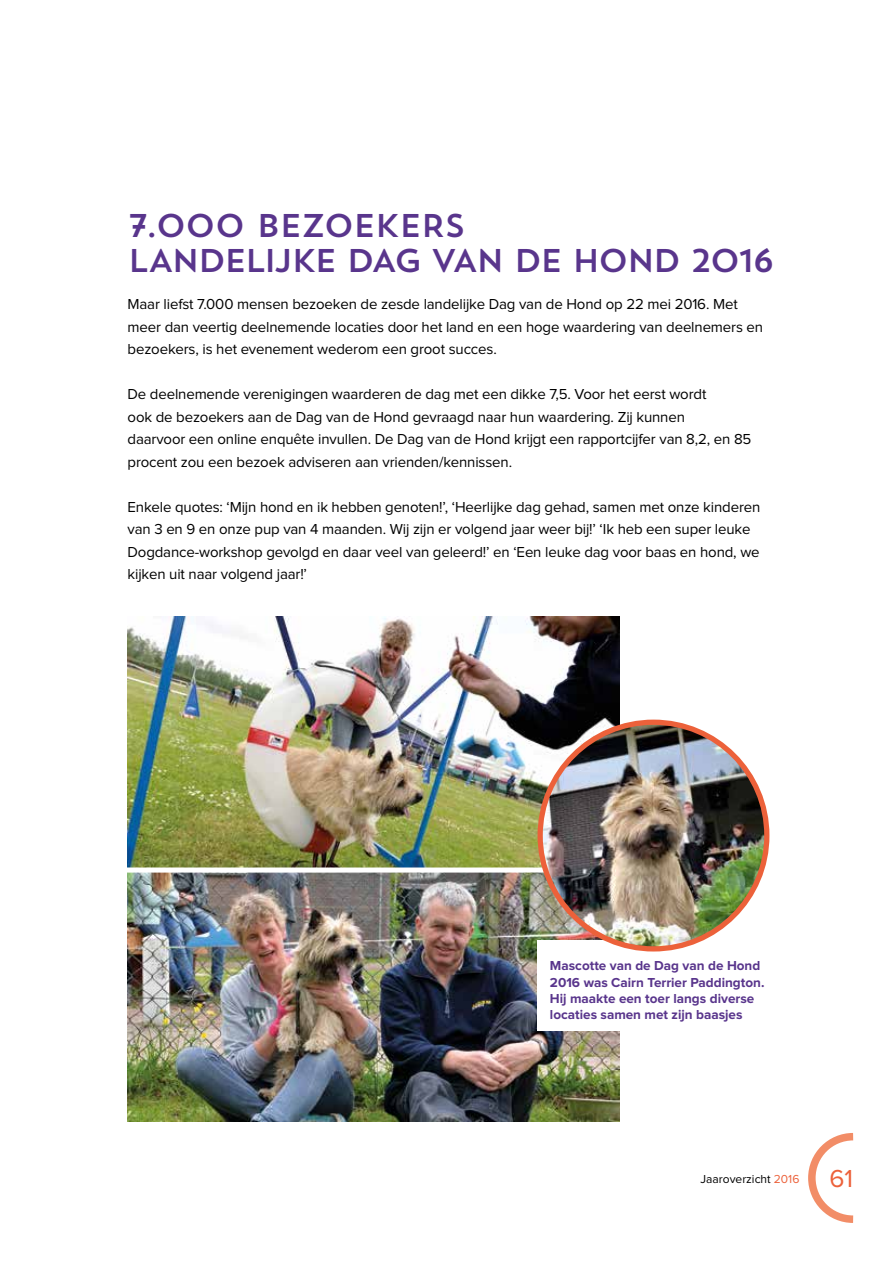
<style>
.page{position:relative;width:893px;height:1263px;background:#fff}
.page>*{position:absolute;margin:0;border:0;box-sizing:border-box;transform-origin:0 0}
.t1{font:32.7px/35.1px "Trend Sans One";letter-spacing:-.085em;color:#59358c}
.t2{font:15px/22.5px "Proxima Nova";letter-spacing:-.01em;color:#000}
.t3{font:700 13.5px/16.2px "Proxima Nova";color:#59358c}
.t4{font:12px "Proxima Nova";color:#000}
.s1{color:#ec613a}
.s2{font-size:25.5px;color:#ec613a}
</style>
<div class="page">
<img style="left:128px;top:873px;width:491px;height:248px">
<img style="left:128px;top:617px;width:491px;height:250px">
<div style="left:537px;top:940px;width:356px;height:90px;background:#fff"></div>
<svg style="left:808px;top:1133px;width:46px;height:90px"></svg>
<img style="left:540px;top:722px;width:227px;height:227px;border-radius:113px">
<div style="left:537px;top:720px;width:232px;height:231px;border:5px solid #ec613a;border-radius:50%"></div>
<h1 class="t1" style="left:128px;top:208px;width:649px">7.000 BEZOEKERS<br>LANDELIJKE DAG VAN DE HOND 2016</h1>
<p class="t2" style="left:128px;top:294px;width:637px">Maar liefst 7.000 mensen bezoeken de zesde landelijke Dag van de Hond op 22 mei 2016. Met meer dan veertig deelnemende locaties door het land en een hoge waardering van deelnemers en bezoekers, is het evenement wederom een groot succes.</p>
<p class="t2" style="left:128px;top:384px;width:625px">De deelnemende verenigingen waarderen de dag met een dikke 7,5. Voor het eerst wordt<br>ook de bezoekers aan de Dag van de Hond gevraagd naar hun waardering. Zij kunnen<br>daarvoor een online enquête invullen. De Dag van de Hond krijgt een rapportcijfer van 8,2, en 85 procent zou een bezoek adviseren aan vrienden/kennissen.</p>
<p class="t2" style="left:128px;top:496px;width:634px">Enkele quotes: ‘Mijn hond en ik hebben genoten!’, ‘Heerlijke dag gehad, samen met onze kinderen van 3 en 9 en onze pup van 4 maanden. Wij zijn er volgend jaar weer bij!’ ‘Ik heb een super leuke Dogdance-workshop gevolgd en daar veel van geleerd!’ en ‘Een leuke dag voor baas en hond, we kijken uit naar volgend jaar!’</p>
<p class="t3" style="left:550px;top:958px;width:216px">Mascotte van de Dag van de Hond<br>2016 was Cairn Terrier Paddington.<br>Hij maakte een toer langs diverse locaties samen met zijn baasjes</p>
<p class="t4" style="left:700px;top:1174px;width:154px">Jaaroverzicht <span class="s1">2016</span> <span class="s2">61</span></p>
</div>
